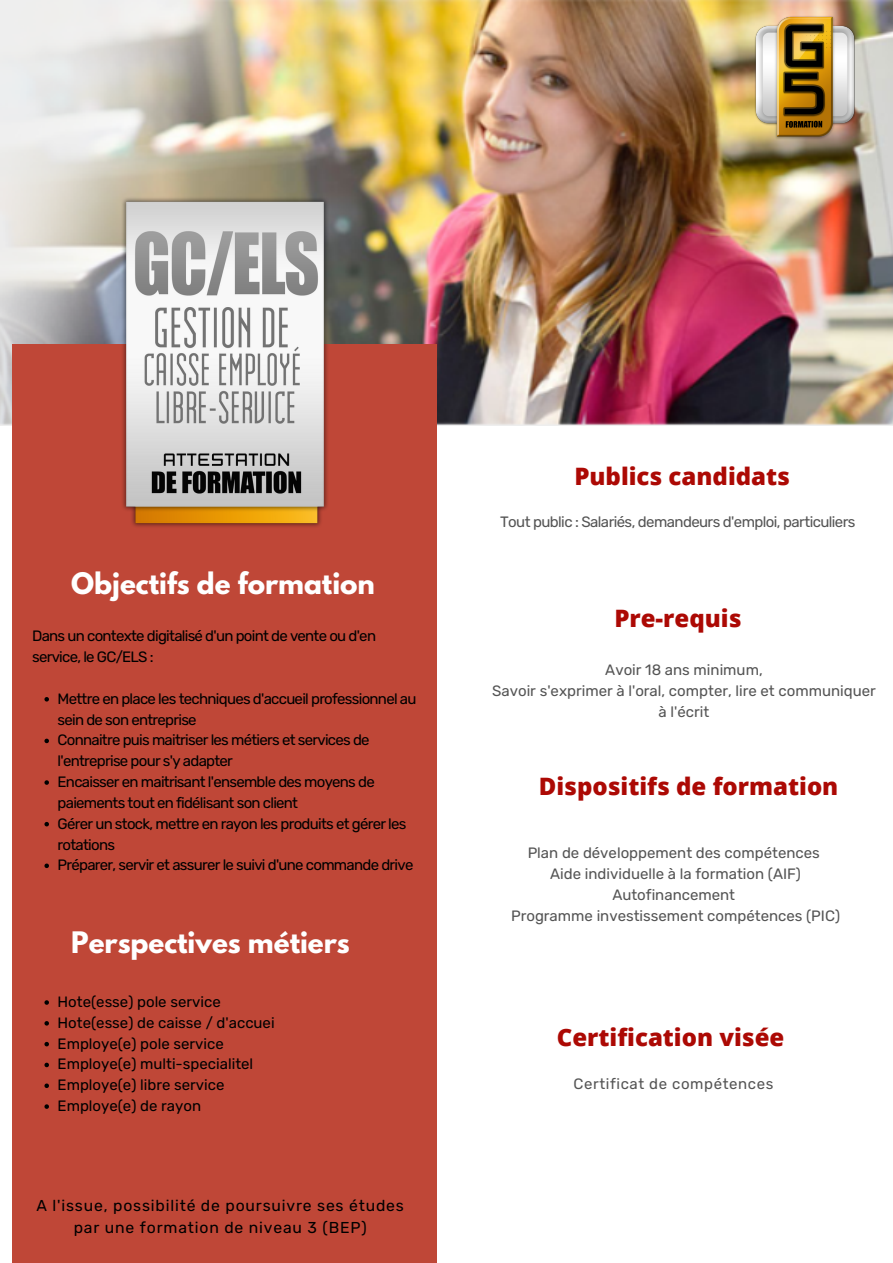
<style>
.page{position:relative;width:893px;height:1263px;background:#fff}
.page>*{position:absolute;margin:0;border:0;box-sizing:border-box;transform-origin:0 0}
.t1{font:700 26.25px "League Spartan";color:#fff}
.t2{font:800 24px "Open Sans";color:#ac0904}
.t3{font:15.75px/21.9px "Rubik";letter-spacing:.05em;color:#000;text-align:center}
.t4{font:15px/20.9px "Rubik";letter-spacing:-.05em;color:#000}
.t5{font:15px/20.9px "Rubik";color:#545454;text-align:center}
.t6{font:15px/20.9px "Rubik";color:#000}
.t7{font:15px "Rubik";letter-spacing:-.04em;color:#545454}
.t8{font:15px "Rubik";letter-spacing:.04em;color:#545454}
</style>
<div class="page">
<img style="left:0;top:0;width:893px;height:426px">
<div style="left:12px;top:344px;width:425px;height:919px;background:#bf4737"></div>
<img style="left:753px;top:3px;width:101px;height:151px">
<img style="left:113px;top:190px;width:223px;height:337px">
<svg style="left:44px;top:697px;width:5px;height:4px"></svg>
<svg style="left:44px;top:739px;width:5px;height:4px"></svg>
<svg style="left:44px;top:780px;width:5px;height:5px"></svg>
<svg style="left:44px;top:822px;width:5px;height:4px"></svg>
<svg style="left:44px;top:863px;width:5px;height:5px"></svg>
<svg style="left:44px;top:1000px;width:5px;height:5px"></svg>
<svg style="left:44px;top:1021px;width:5px;height:4px"></svg>
<svg style="left:44px;top:1042px;width:5px;height:4px"></svg>
<svg style="left:44px;top:1063px;width:5px;height:4px"></svg>
<svg style="left:44px;top:1083px;width:5px;height:5px"></svg>
<svg style="left:44px;top:1104px;width:5px;height:5px"></svg>
<h1 class="t1" style="left:71px;top:570px;width:305px">Objectifs de formation</h1>
<p class="t4" style="left:32px;top:626px;width:345px">Dans un contexte digitalisé d'un point de vente ou d'en service, le GC/ELS :</p>
<p class="t4" style="left:58px;top:688px;width:360px">Mettre en place les techniques d'accueil professionnel au sein de son entreprise<br>Connaitre puis maitriser les métiers et services de l'entreprise pour s'y adapter<br>Encaisser en maitrisant l'ensemble des moyens de paiements tout en fidélisant son client<br>Gérer un stock, mettre en rayon les produits et gérer les rotations<br>Préparer, servir et assurer le suivi d'une commande drive</p>
<h1 class="t1" style="left:71px;top:929px;width:280px">Perspectives métiers</h1>
<p class="t6" style="left:58px;top:991px;width:219px">Hote(esse) pole service<br>Hote(esse) de caisse / d'accuei<br>Employe(e) pole service<br>Employe(e) multi-specialitel<br>Employe(e) libre service<br>Employe(e) de rayon</p>
<p class="t3" style="left:36px;top:1195px;width:369px">A l'issue, possibilité de poursuivre ses études par une formation de niveau 3 (BEP)</p>
<h2 class="t2" style="left:574px;top:459px;width:217px">Publics candidats</h2>
<p class="t7" style="left:500px;top:513px;width:357px">Tout public : Salariés, demandeurs d'emploi, particuliers</p>
<h2 class="t2" style="left:614px;top:601px;width:129px">Pre-requis</h2>
<p class="t5" style="left:492px;top:659px;width:385px">Avoir 18 ans minimum,<br>Savoir s'exprimer à l'oral, compter, lire et communiquer à l'écrit</p>
<h2 class="t2" style="left:539px;top:770px;width:301px">Dispositifs de formation</h2>
<p class="t5" style="left:511px;top:843px;width:330px">Plan de développement des compétences<br>Aide individuelle à la formation (AIF)<br>Autofinancement<br>Programme investissement compétences (PIC)</p>
<h2 class="t2" style="left:557px;top:1021px;width:229px">Certification visée</h2>
<p class="t8" style="left:573px;top:1074px;width:202px">Certificat de compétences</p>
</div>
